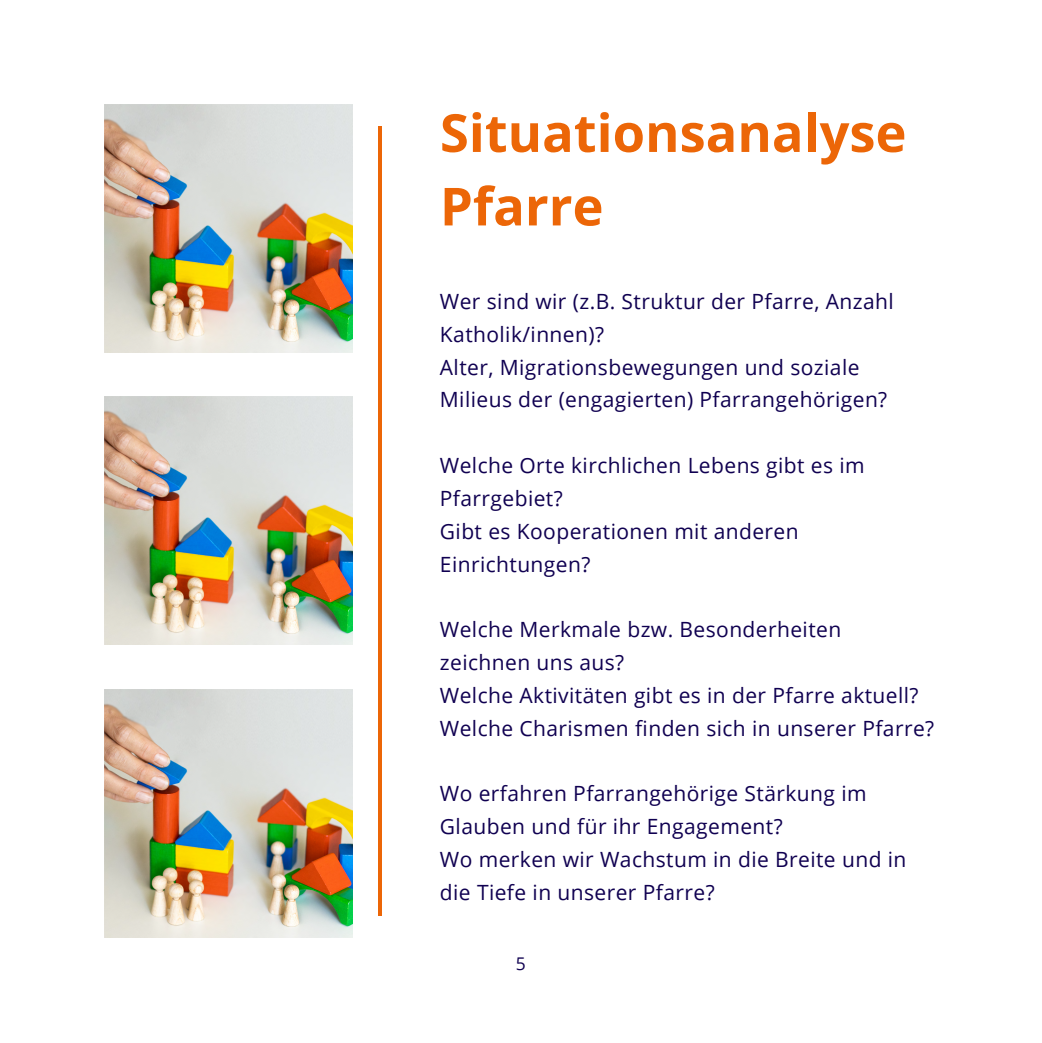
<style>
.page{position:relative;width:1042px;height:1043px;background:#fff}
.page>*{position:absolute;margin:0;border:0;box-sizing:border-box;transform-origin:0 0}
.t1{font:55.12px "Open Sans";color:#ec6607}
.t2{font:700 52.5px/73.5px "Open Sans";color:#ec6607}
.t3{font:21px/32.7px "Open Sans";letter-spacing:.02em;color:#100051}
.t4{font:17.5px "Open Sans";color:#100051}
</style>
<div class="page">
<img style="left:104px;top:104px;width:248px;height:248px">
<img style="left:104px;top:396px;width:248px;height:248px">
<img style="left:104px;top:689px;width:248px;height:248px">
<h1 class="t1" style="left:314px;top:915px;width:791px;rotate:-90deg">________________________________</h1>
<h2 class="t2" style="left:440px;top:95px;width:468px">Situationsanalyse<br>Pfarre</h2>
<p class="t3" style="left:440px;top:284px;width:455px">Wer sind wir (z.B. Struktur der Pfarre, Anzahl Katholik/innen)?<br>Alter, Migrationsbewegungen und soziale Milieus der (engagierten) Pfarrangehörigen?</p>
<p class="t3" style="left:440px;top:448px;width:426px">Welche Orte kirchlichen Lebens gibt es im<br>Pfarrgebiet?<br>Gibt es Kooperationen mit anderen<br>Einrichtungen?</p>
<p class="t3" style="left:440px;top:612px;width:495px">Welche Merkmale bzw. Besonderheiten zeichnen uns aus?<br>Welche Aktivitäten gibt es in der Pfarre aktuell?<br>Welche Charismen finden sich in unserer Pfarre?</p>
<p class="t3" style="left:440px;top:776px;width:468px">Wo erfahren Pfarrangehörige Stärkung im Glauben und für ihr Engagement?<br>Wo merken wir Wachstum in die Breite und in die Tiefe in unserer Pfarre?</p>
<p class="t4" style="left:515px;top:951px;width:11px">5</p>
</div>
